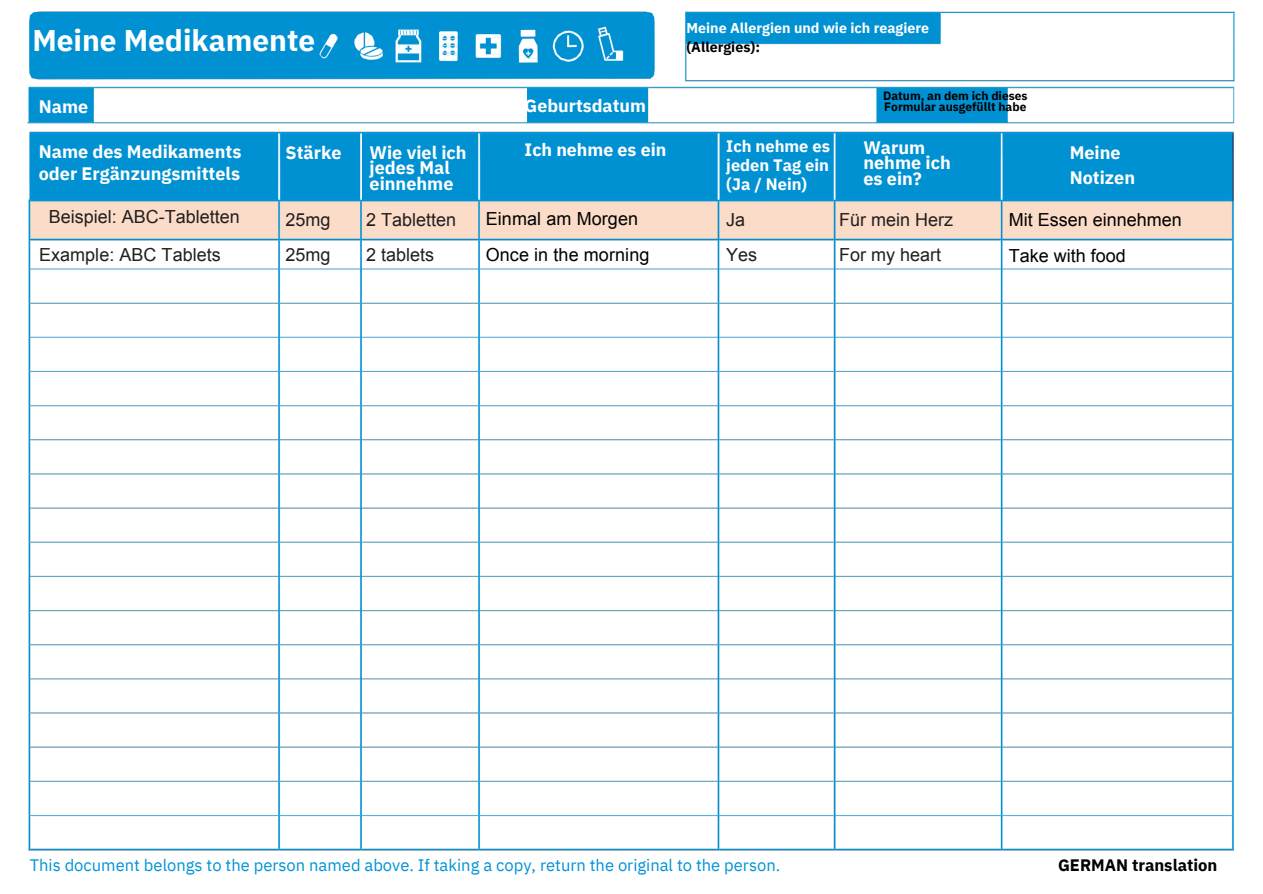
<style>
.page{position:relative;width:1263px;height:894px;background:#fff}
.page>*{position:absolute;margin:0;border:0;box-sizing:border-box;transform-origin:0 0}
.t1{font:700 29.85px "IBM Plex Sans";color:#fff}
.t2{font:700 18px/15.8px "IBM Plex Sans";color:#fff}
.t3{font:18px "Arial";color:#221f1f}
.t4{font:18px "Arial";letter-spacing:.005em;color:#010101}
.t5{font:700 17.85px "IBM Plex Sans";color:#fff}
.t6{font:16.5px "IBM Plex Sans";color:#0093d5}
.t7{font:700 16.5px/19.2px "IBM Plex Sans";color:#fff;text-align:justify}
.t8{font:700 16.5px "IBM Plex Sans";color:#010101}
.t9{font:700 14.25px/19.2px "IBM Plex Sans";color:#fff}
.t10{font:700 12px/10.9px "IBM Plex Sans";color:#000}
.s1{color:#010101}
</style>
<div class="page">
<img style="left:27px;top:11px;width:1208px;height:840px">
<h2 class="t9" style="left:686px;top:18px;width:244px">Meine Allergien und wie ich reagiere <span class="s1">(Allergies):</span></h2>
<h2 class="t10" style="left:883px;top:90px;width:146px">Datum, an dem ich dieses<br>Formular ausgefüllt habe</h2>
<h3 class="t1" style="left:32px;top:20px;width:284px">Meine Medikamente</h3>
<h4 class="t5" style="left:525px;top:94px;width:123px">Geburtsdatum</h4>
<h4 class="t5" style="left:525px;top:137px;width:143px">Ich nehme es ein</h4>
<h2 class="t2" style="left:39px;top:98px;width:51px">Name</h2>
<h2 class="t2" style="left:39px;top:140px;width:204px;line-height:22.5px">Name des Medikaments oder Ergänzungsmittels</h2>
<h3 class="t3" style="left:49px;top:207px;width:192px">Beispiel: ABC-Tabletten</h3>
<h3 class="t7" style="left:726px;top:136px;width:105px">Ich nehme es jeden Tag ein (Ja / Nein)</h3>
<h3 class="t2" style="left:370px;top:144px;width:99px">Wie viel ich jedes Mal einnehme</h3>
<h3 class="t2" style="left:863px;top:139px;width:89px">Warum nehme ich es ein?</h3>
<h3 class="t2" style="left:286px;top:144px;width:58px">Stärke</h3>
<h2 class="t2" style="left:1070px;top:140px;width:67px;line-height:24.8px">Meine<br>Notizen</h2>
<p class="t3" style="left:286px;top:210px;width:47px">25mg</p>
<h2 class="t3" style="left:366px;top:210px;width:91px">2 Tabletten</h2>
<h2 class="t4" style="left:486px;top:209px;width:154px">Einmal am Morgen</h2>
<h2 class="t3" style="left:726px;top:210px;width:21px">Ja</h2>
<h3 class="t3" style="left:839px;top:210px;width:115px">Für mein Herz</h3>
<h3 class="t4" style="left:1009px;top:210px;width:174px">Mit Essen einnehmen</h3>
<h3 class="t3" style="left:39px;top:244px;width:183px">Example: ABC Tablets</h3>
<h3 class="t3" style="left:286px;top:244px;width:47px">25mg</h3>
<h3 class="t3" style="left:366px;top:244px;width:69px">2 tablets</h3>
<h3 class="t4" style="left:486px;top:244px;width:165px">Once in the morning</h3>
<h1 class="t3" style="left:726px;top:244px;width:32px">Yes</h1>
<h3 class="t3" style="left:839px;top:244px;width:103px">For my heart</h3>
<h2 class="t4" style="left:1009px;top:245px;width:118px">Take with food</h2>
<h3 class="t6" style="left:30px;top:853px;width:752px">This document belongs to the person named above. If taking a copy, return the original to the person.</h3>
<h3 class="t8" style="left:1058px;top:853px;width:161px">GERMAN translation</h3>
</div>
